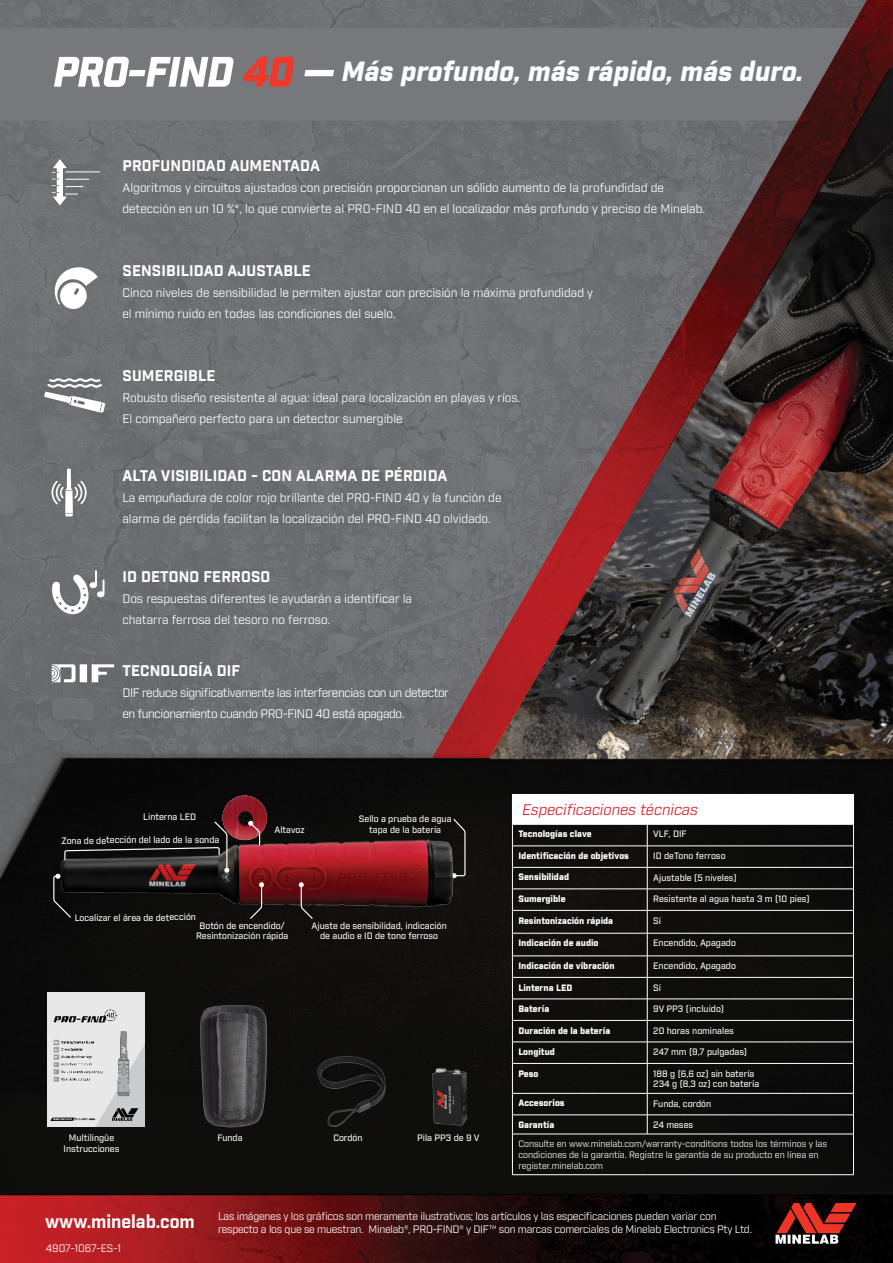
<style>
.page{position:relative;width:893px;height:1263px;background:#fff}
.page>*{position:absolute;margin:0;border:0;box-sizing:border-box;transform-origin:0 0}
.t1{font:italic 900 27px "Industry";color:#fafdff}
.t2{font:700 18px "Industry";color:#fff}
.t3{font:700 15px "Industry";letter-spacing:.01em;color:#fff}
.t4{font:italic 15px "Industry";color:#d2232a}
.t5{font:12px/21px "Industry";color:#fff}
.t6{font:12px/21px "Industry";letter-spacing:-.03em;color:#fff}
.t7{font:10.5px/13.5px "Industry";letter-spacing:-.02em;color:#fff}
.t8{font:10.5px "Industry";color:#fff}
.t9{font:500 9px/10.8px "Industry";color:#fff;text-align:center}
.t10{font:900 9px "Industry";color:#fff}
.t11{font:9px/10.8px "Industry";color:#fff}
</style>
<div class="page">
<img style="left:0;top:0;width:893px;height:1263px">
<svg style="left:54px;top:57px;width:180px;height:30px"></svg>
<svg style="left:243px;top:57px;width:51px;height:30px"></svg>
<svg style="left:304px;top:70px;width:30px;height:6px"></svg>
<svg style="left:452px;top:817px;width:14px;height:12px"></svg>
<img style="left:47px;top:829px;width:421px;height:100px">
<svg style="left:249px;top:882px;width:15px;height:38px"></svg>
<svg style="left:299px;top:882px;width:15px;height:38px"></svg>
<svg style="left:53px;top:820px;width:176px;height:99px"></svg>
<img style="left:222px;top:795px;width:45px;height:45px;border-radius:22px">
<svg style="left:248px;top:820px;width:13px;height:26px"></svg>
<img style="left:196px;top:1000px;width:75px;height:129px">
<img style="left:318px;top:1056px;width:67px;height:70px">
<img style="left:48px;top:993px;width:96px;height:133px">
<img style="left:432px;top:1064px;width:34px;height:62px">
<div style="left:512px;top:794px;width:341px;height:30px;background:#fff"></div>
<hr style="left:853px;top:1134px;width:1px;height:40px;background:#fff">
<hr style="left:647px;top:794px;width:207px;height:1px;background:#fff">
<svg style="left:647px;top:825px;width:1px;height:238px"></svg>
<hr style="left:647px;top:1063px;width:1px;height:30px;background:#fff">
<svg style="left:647px;top:1094px;width:1px;height:40px"></svg>
<hr style="left:512px;top:1134px;width:1px;height:40px;background:#fff">
<hr style="left:512px;top:1174px;width:135px;height:1px;background:#fff">
<hr style="left:647px;top:1174px;width:207px;height:1px;background:#fff">
<hr style="left:512px;top:1114px;width:135px;height:1px;background:#fff">
<svg style="left:512px;top:1094px;width:1px;height:40px"></svg>
<hr style="left:647px;top:1114px;width:207px;height:1px;background:#fff">
<svg style="left:853px;top:1094px;width:1px;height:40px"></svg>
<hr style="left:512px;top:1134px;width:135px;height:1px;background:#fff">
<hr style="left:647px;top:1134px;width:207px;height:1px;background:#fff">
<hr style="left:512px;top:1063px;width:1px;height:30px;background:#fff">
<hr style="left:853px;top:1063px;width:1px;height:30px;background:#fff">
<hr style="left:512px;top:1093px;width:135px;height:1px;background:#fff">
<hr style="left:647px;top:1093px;width:207px;height:1px;background:#fff">
<hr style="left:512px;top:1063px;width:135px;height:1px;background:#fff">
<hr style="left:647px;top:1063px;width:207px;height:1px;background:#fff">
<hr style="left:512px;top:1042px;width:135px;height:1px;background:#fff">
<hr style="left:647px;top:1042px;width:207px;height:1px;background:#fff">
<hr style="left:512px;top:1020px;width:135px;height:1px;background:#fff">
<hr style="left:647px;top:1020px;width:207px;height:1px;background:#fff">
<hr style="left:512px;top:999px;width:135px;height:1px;background:#fff">
<hr style="left:647px;top:999px;width:207px;height:1px;background:#fff">
<hr style="left:512px;top:977px;width:135px;height:1px;background:#fff">
<hr style="left:647px;top:977px;width:207px;height:1px;background:#fff">
<hr style="left:512px;top:956px;width:135px;height:1px;background:#fff">
<hr style="left:647px;top:956px;width:207px;height:1px;background:#fff">
<hr style="left:512px;top:933px;width:135px;height:1px;background:#fff">
<hr style="left:647px;top:933px;width:207px;height:1px;background:#fff">
<hr style="left:512px;top:910px;width:135px;height:1px;background:#fff">
<hr style="left:647px;top:910px;width:207px;height:1px;background:#fff">
<hr style="left:512px;top:889px;width:135px;height:1px;background:#fff">
<hr style="left:647px;top:889px;width:207px;height:1px;background:#fff">
<hr style="left:512px;top:867px;width:135px;height:1px;background:#fff">
<hr style="left:647px;top:867px;width:207px;height:1px;background:#fff">
<hr style="left:512px;top:824px;width:135px;height:1px;background:#fff">
<svg style="left:512px;top:824px;width:1px;height:239px"></svg>
<hr style="left:647px;top:824px;width:207px;height:1px;background:#fff">
<svg style="left:853px;top:795px;width:1px;height:268px"></svg>
<hr style="left:512px;top:846px;width:135px;height:1px;background:#fff">
<hr style="left:647px;top:846px;width:207px;height:1px;background:#fff">
<hr style="left:66px;top:171px;width:34px;height:1px;background:#fff">
<svg style="left:52px;top:159px;width:37px;height:47px"></svg>
<svg style="left:52px;top:664px;width:62px;height:18px"></svg>
<svg style="left:52px;top:570px;width:52px;height:44px"></svg>
<svg style="left:51px;top:469px;width:36px;height:47px"></svg>
<svg style="left:44px;top:378px;width:61px;height:35px"></svg>
<svg style="left:51px;top:264px;width:47px;height:45px"></svg>
<svg style="left:776px;top:1203px;width:80px;height:41px"></svg>
<h1 class="t1" style="left:340px;top:55px;width:470px">Más profundo,más rápido,más duro.</h1>
<p class="t3" style="left:122px;top:156px;width:199px">PROFUNDIDAD AUMENTADA</p>
<p class="t5" style="left:122px;top:177px;width:584px">Algoritmos y circuitos ajustados con precisión proporcionan un sólido aumento de la profundidad de detección en un 10 %*, lo que convierte al PRO-FIND 40 en el localizador más profundo y preciso de Minelab.</p>
<p class="t3" style="left:122px;top:261px;width:190px">SENSIBILIDAD AJUSTABLE</p>
<p class="t5" style="left:122px;top:282px;width:472px">Cinco niveles de sensibilidad le permiten ajustar con precisión la máxima profundidad y el mínimo ruido en todas las condiciones del suelo.</p>
<p class="t3" style="left:122px;top:367px;width:95px">SUMERGIBLE</p>
<p class="t5" style="left:122px;top:388px;width:399px">Robusto diseño resistente al agua: ideal para localización en playas y ríos.<br>El compañero perfecto para un detector sumergible</p>
<p class="t3" style="left:122px;top:466px;width:326px">ALTA VISIBILIDAD - CON ALARMA DE PÉRDIDA</p>
<p class="t5" style="left:122px;top:487px;width:381px">La empuñadura de color rojo brillante del PRO-FIND 40 y la función de alarma de pérdida facilitan la localización del PRO-FIND 40 olvidado.</p>
<p class="t3" style="left:122px;top:568px;width:149px">ID DETONO FERROSO</p>
<p class="t5" style="left:122px;top:589px;width:291px">Dos respuestas diferentes le ayudarán a identificar la chatarra ferrosa del tesoro no ferroso.</p>
<p class="t3" style="left:122px;top:662px;width:119px">TECNOLOGÍA DIF</p>
<p class="t6" style="left:122px;top:683px;width:328px">DIF reduce significativamente las interferencias con un detector en funcionamiento cuando PRO-FIND 40 está apagado.</p>
<p class="t9" style="left:143px;top:811px;width:54px">Linterna LED</p>
<p class="t9" style="left:61px;top:836px;width:159px;rotate:-1deg">Zona de detección del lado de la sonda</p>
<p class="t9" style="left:359px;top:813px;width:94px">Sello a prueba de agua</p>
<p class="t9" style="left:274px;top:824px;width:32px">Altavoz</p>
<p class="t9" style="left:369px;top:824px;width:73px">tapa de la batería</p>
<p class="t9" style="left:75px;top:913px;width:123px;rotate:-1deg">Localizar el área de detección</p>
<p class="t9" style="left:196px;top:920px;width:94px">Botón de encendido/<br>Resintonización rápida</p>
<p class="t9" style="left:312px;top:920px;width:137px">Ajuste de sensibilidad, indicación de audio e ID de tono ferroso</p>
<p class="t9" style="left:64px;top:1133px;width:57px">Multilingüe<br>Instrucciones</p>
<p class="t9" style="left:217px;top:1133px;width:27px">Funda</p>
<p class="t9" style="left:333px;top:1133px;width:31px">Cordón</p>
<p class="t9" style="left:417px;top:1133px;width:64px">Pila PP3 de 9 V</p>
<p class="t4" style="left:521px;top:801px;width:181px">Especificaciones técnicas</p>
<p class="t10" style="left:518px;top:829px;width:75px">Tecnologías clave</p>
<p class="t9" style="left:653px;top:829px;width:35px">VLF, DIF</p>
<p class="t10" style="left:518px;top:850px;width:112px">Identificación de objetivos</p>
<p class="t9" style="left:653px;top:851px;width:74px">ID deTono ferroso</p>
<p class="t10" style="left:518px;top:872px;width:52px">Sensibilidad</p>
<p class="t9" style="left:653px;top:872px;width:85px">Ajustable (5 niveles)</p>
<p class="t10" style="left:518px;top:893px;width:49px">Sumergible</p>
<p class="t9" style="left:653px;top:894px;width:158px">Resistente al agua hasta 3 m (10 pies)</p>
<p class="t10" style="left:518px;top:915px;width:96px">Resintonización rápida</p>
<p class="t9" style="left:653px;top:915px;width:9px">Sí</p>
<p class="t10" style="left:518px;top:938px;width:82px">Indicación de audio</p>
<p class="t9" style="left:653px;top:938px;width:84px">Encendido, Apagado</p>
<p class="t10" style="left:518px;top:960px;width:98px">Indicación de vibración</p>
<p class="t9" style="left:653px;top:961px;width:84px">Encendido, Apagado</p>
<p class="t10" style="left:518px;top:982px;width:55px">Linterna LED</p>
<p class="t9" style="left:653px;top:982px;width:9px">Sí</p>
<p class="t10" style="left:518px;top:1003px;width:32px">Batería</p>
<p class="t9" style="left:653px;top:1004px;width:72px">9V PP3 (incluido)</p>
<p class="t10" style="left:518px;top:1025px;width:93px">Duración de la batería</p>
<p class="t9" style="left:653px;top:1025px;width:82px">20 horas nominales</p>
<p class="t10" style="left:518px;top:1046px;width:38px">Longitud</p>
<p class="t9" style="left:653px;top:1047px;width:95px">247 mm (9,7 pulgadas)</p>
<p class="t10" style="left:518px;top:1068px;width:22px">Peso</p>
<p class="t9" style="left:653px;top:1068px;width:107px;text-align:left">188 g (6,6 oz) sin batería<br>234 g (8,3 oz) con batería</p>
<p class="t10" style="left:518px;top:1098px;width:48px">Accesorios</p>
<p class="t9" style="left:653px;top:1098px;width:59px">Funda, cordón</p>
<p class="t10" style="left:518px;top:1119px;width:37px">Garantía</p>
<p class="t9" style="left:653px;top:1120px;width:41px">24 meses</p>
<p class="t11" style="left:518px;top:1139px;width:310px">Consulte en www.minelab.com/warranty-conditions todos los términos y las condiciones de la garantía. Registre la garantía de su producto en línea en register.minelab.com</p>
<h2 class="t2" style="left:45px;top:1210px;width:151px">www.minelab.com</h2>
<p class="t7" style="left:218px;top:1209px;width:535px">Las imágenes y los gráficos son meramente ilustrativos; los artículos y las especificaciones pueden variar con respecto a los que se muestran. Minelab®, PRO-FIND® y DIF™ son marcas comerciales de Minelab Electronics Pty Ltd.</p>
<p class="t8" style="left:46px;top:1242px;width:77px">4907-1067-ES-1</p>
</div>
